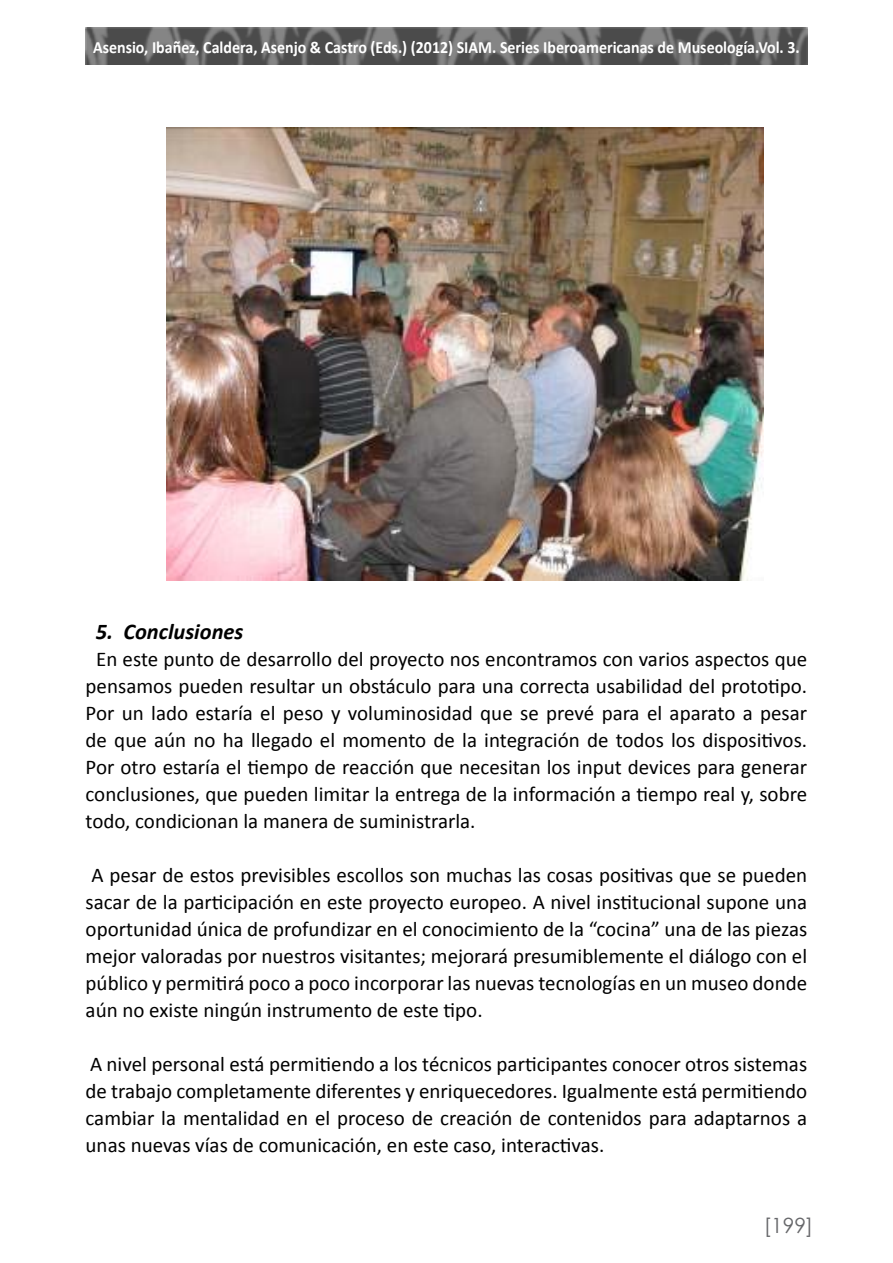
<style>
.page{position:relative;width:893px;height:1263px;background:#fff}
.page>*{position:absolute;margin:0;border:0;box-sizing:border-box;transform-origin:0 0}
.t1{font:italic 700 22.5px "Calibri";color:#000}
.t2{font:21px/27px "Calibri";color:#000;text-align:justify}
.t3{font:21px "Century Gothic";color:#66676a}
.t4{font:700 17.1px "Calibri";color:#fff;scale:.93 1}
</style>
<div class="page">
<img style="left:86px;top:27px;width:721px;height:38px">
<img style="left:166px;top:128px;width:598px;height:453px">
<p class="t4" style="left:93px;top:36px;width:761px">Asensio, Ibañez, Caldera, Asenjo &amp; Castro (Eds.) (2012) SIAM. Series Iberoamericanas de Museología.Vol. 3.</p>
<p class="t1" style="left:96px;top:617px;width:149px">5. Conclusiones</p>
<p class="t2" style="left:86px;top:645px;width:723px;text-indent:11px">En este punto de desarrollo del proyecto nos encontramos con varios aspectos que pensamos pueden resultar un obstáculo para una correcta usabilidad del prototipo.<br>Por un lado estaría el peso y voluminosidad que se prevé para el aparato a pesar de que aún no ha llegado el momento de la integración de todos los dispositivos.<br>Por otro estaría el tiempo de reacción que necesitan los input devices para generar conclusiones, que pueden limitar la entrega de la información a tiempo real y, sobre todo, condicionan la manera de suministrarla.</p>
<p class="t2" style="left:86px;top:861px;width:723px">A pesar de estos previsibles escollos son muchas las cosas positivas que se pueden sacar de la participación en este proyecto europeo. A nivel institucional supone una oportunidad única de profundizar en el conocimiento de la “cocina” una de las piezas mejor valoradas por nuestros visitantes; mejorará presumiblemente el diálogo con el público y permitirá poco a poco incorporar las nuevas tecnologías en un museo donde aún no existe ningún instrumento de este tipo.</p>
<p class="t2" style="left:86px;top:1050px;width:723px">A nivel personal está permitiendo a los técnicos participantes conocer otros sistemas de trabajo completamente diferentes y enriquecedores. Igualmente está permitiendo cambiar la mentalidad en el proceso de creación de contenidos para adaptarnos a unas nuevas vías de comunicación, en este caso, interactivas.</p>
<p class="t3" style="left:764px;top:1211px;width:51px">[199]</p>
</div>
